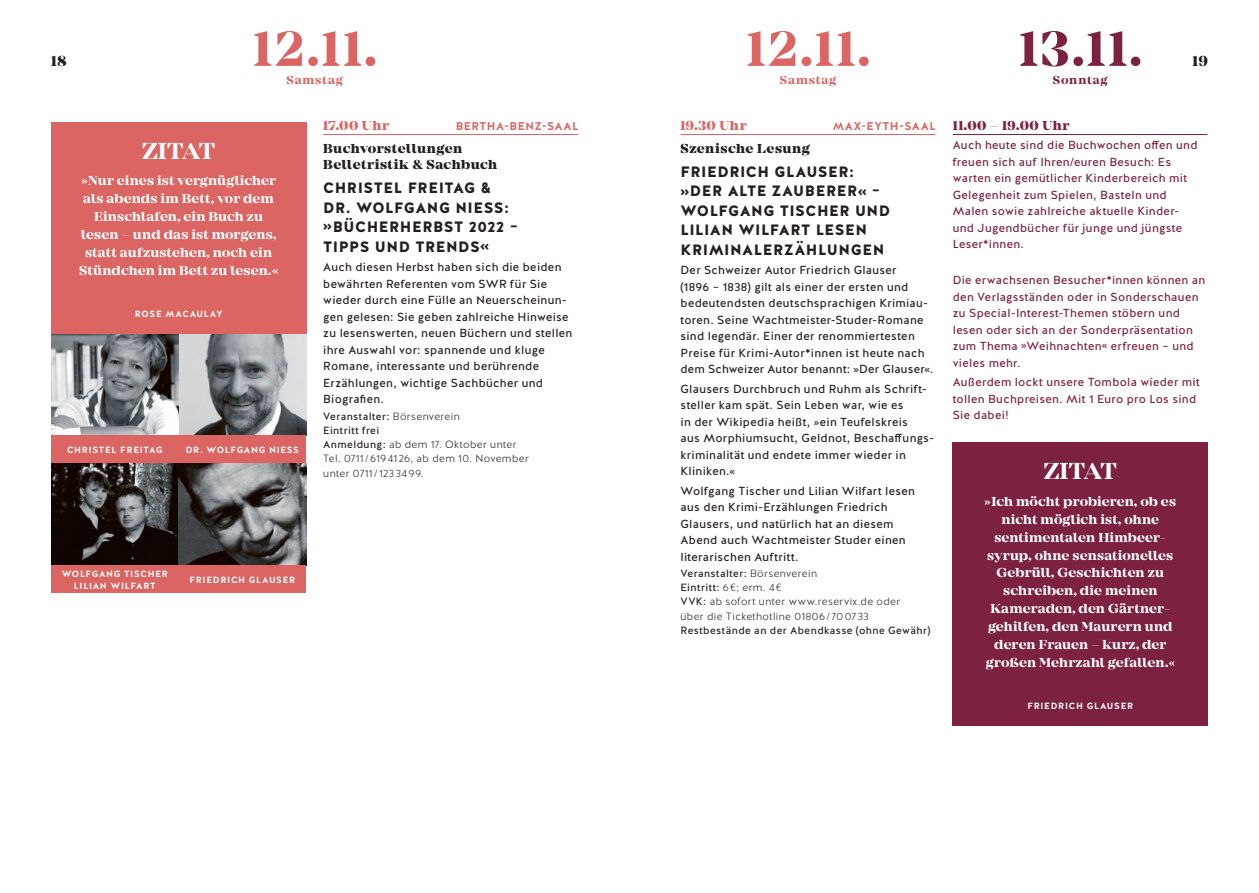
<style>
.page{position:relative;width:1259px;height:893px;background:#fff}
.page>*{position:absolute;margin:0;border:0;box-sizing:border-box;transform-origin:0 0}
.t1{font:700 51px "Mirador";letter-spacing:.06em;color:#db6562}
.t2{font:700 51px "Mirador";color:#7c213f}
.t3{font:700 24px "Mirador";letter-spacing:-.03em;color:#fff}
.t4{font:900 15px/19.5px "Halis GR";letter-spacing:.035em;color:#231f20}
.t5{font:800 15px "Mirador";color:#231f20}
.t6{font:700 13.5px/18px "Mirador";letter-spacing:.005em;color:#fff;text-align:center}
.t7{font:800 13.5px/16.5px "Mirador";letter-spacing:.035em;color:#231f20}
.t8{font:800 13.5px "Mirador";letter-spacing:.04em;color:#db6562}
.t9{font:800 13.5px "Mirador";letter-spacing:.04em;color:#7c213f}
.t10{font:700 12px "Mirador";letter-spacing:.07em;color:#db6562}
.t11{font:700 12px "Mirador";letter-spacing:.07em;color:#7c213f}
.t12{font:11.7px/16.5px "Halis GR";letter-spacing:.025em;color:#231f20}
.t13{font:11.7px/16.5px "Halis GR";letter-spacing:.025em;color:#7c213f}
.t14{font:700 11.25px "Halis GR";letter-spacing:.05em;color:#db6562}
.t15{font:300 10.5px/14.2px "Halis GR";letter-spacing:.04em;color:#231f20}
.t16{font:10.5px "Halis GR";letter-spacing:.04em;color:#231f20}
.t17{font:700 9px/12px "Halis GR";letter-spacing:.075em;color:#fff;text-align:center}
.s1{font-weight:400}
</style>
<div class="page">
<hr style="left:323px;top:134px;width:255px;height:1px;background:#db6562">
<img style="left:51px;top:334px;width:255px;height:102px">
<div style="left:179px;top:436px;width:127px;height:27px;background:#db6562"></div>
<img style="left:51px;top:463px;width:128px;height:102px">
<svg style="left:179px;top:463px;width:127px;height:102px;background:#626262"></svg>
<div style="left:51px;top:436px;width:128px;height:27px;background:#db6562"></div>
<div style="left:51px;top:565px;width:128px;height:28px;background:#db6562"></div>
<div style="left:179px;top:565px;width:127px;height:28px;background:#db6562"></div>
<hr style="left:680px;top:134px;width:255px;height:1px;background:#db6562">
<hr style="left:952px;top:134px;width:255px;height:1px;background:#7c213f">
<div style="left:51px;top:122px;width:255px;height:212px;background:#db6562"></div>
<div style="left:952px;top:442px;width:256px;height:284px;background:#7c213f"></div>
<p class="t5" style="left:51px;top:52px;width:17px">18</p>
<h1 class="t1" style="left:253px;top:19px;width:125px">12.11.</h1>
<p class="t10" style="left:286px;top:73px;width:58px">Samstag</p>
<h2 class="t3" style="left:142px;top:137px;width:74px">ZITAT</h2>
<p class="t6" style="left:79px;top:172px;width:201px">» Nur eines ist vergnüglicher als abends im Bett, vor dem<br>Einschlafen, ein Buch zu lesen – und das ist morgens, statt aufzustehen, noch ein<br>Stündchen im Bett zu lesen. «</p>
<p class="t17" style="left:135px;top:308px;width:89px">ROSE MACAULAY</p>
<p class="t17" style="left:67px;top:444px;width:97px">CHRISTEL FREITAG</p>
<p class="t17" style="left:186px;top:444px;width:115px">DR. WOLFGANG NIESS</p>
<p class="t8" style="left:323px;top:117px;width:67px">17.00 Uhr</p>
<p class="t14" style="left:456px;top:119px;width:124px">BERTHA-BENZ-SAAL</p>
<p class="t7" style="left:323px;top:141px;width:176px">Buchvorstellungen<br>Belletristik &amp; Sachbuch</p>
<p class="t4" style="left:323px;top:179px;width:196px">CHRISTEL FREITAG &amp;<br>DR. WOLFGANG NIESS: »BÜCHERHERBST 2022 –<br>TIPPS UND TRENDS«</p>
<p class="t12" style="left:323px;top:259px;width:251px">Auch diesen Herbst haben sich die beiden bewährten Referenten vom SWR für Sie wieder durch eine Fülle an Neuerscheinun&shy;gen gelesen: Sie geben zahlreiche Hinweise zu lesenswerten, neuen Büchern und stellen ihre Auswahl vor: spannende und kluge Romane, interessante und berührende Erzählungen, wichtige Sachbücher und Biografien.</p>
<p class="t15" style="left:323px;top:409px;width:207px"><span class="s1">Veranstalter:</span> Börsenverein<br><span class="s1">Eintritt frei<br>Anmeldung:</span> ab dem 17. Oktober unter<br>Tel. 0711/ 619 41 26, ab dem 10. November unter 0711/1233499.</p>
<p class="t17" style="left:62px;top:568px;width:108px">WOLFGANG TISCHER<br>LILIAN WILFART</p>
<p class="t17" style="left:189px;top:574px;width:107px">FRIEDRICH GLAUSER</p>
<h1 class="t1" style="left:746px;top:19px;width:125px">12.11.</h1>
<p class="t10" style="left:780px;top:73px;width:58px">Samstag</p>
<p class="t8" style="left:680px;top:117px;width:68px">19.30 Uhr</p>
<p class="t14" style="left:832px;top:119px;width:105px">MAX-EYTH-SAAL</p>
<p class="t7" style="left:680px;top:141px;width:131px">Szenische Lesung</p>
<p class="t4" style="left:680px;top:162px;width:211px">FRIEDRICH GLAUSER: »DER ALTE ZAUBERER« –<br>WOLFGANG TISCHER UND<br>LILIAN WILFART LESEN<br>KRIMINALERZÄHLUNGEN</p>
<p class="t12" style="left:680px;top:262px;width:254px">Der Schweizer Autor Friedrich Glauser<br>(1896 – 1838) gilt als einer der ersten und bedeutendsten deutschsprachigen Krimiau&shy;toren. Seine Wachtmeister-Studer-Romane sind legendär. Einer der renommiertesten Preise für Krimi-Autor*innen ist heute nach dem Schweizer Autor benannt: »Der Glauser«.</p>
<p class="t12" style="left:680px;top:381px;width:253px">Glausers Durchbruch und Ruhm als Schrift&shy;steller kam spät. Sein Leben war, wie es<br>in der Wikipedia heißt, »ein Teufelskreis<br>aus Morphiumsucht, Geldnot, Beschaffungs&shy;kriminalität und endete immer wieder in Kliniken.«</p>
<p class="t12" style="left:680px;top:482px;width:236px">Wolfgang Tischer und Lilian Wilfart lesen aus den Krimi-Erzählungen Friedrich Glausers, und natürlich hat an diesem Abend auch Wachtmeister Studer einen literarischen Auftritt.</p>
<p class="t15" style="left:680px;top:567px;width:221px"><span class="s1">Veranstalter:</span> Börsenverein<br><span class="s1">Eintritt:</span> 6€; erm. 4€<br><span class="s1">VVK:</span> ab sofort unter www.reservix.de oder über die Tickethotline 01806/700733</p>
<p class="t16" style="left:680px;top:624px;width:251px">Restbestände an der Abendkasse (ohne Gewähr)</p>
<h1 class="t2" style="left:1019px;top:19px;width:124px">13.11.</h1>
<p class="t11" style="left:1053px;top:73px;width:56px">Sonntag</p>
<p class="t9" style="left:952px;top:117px;width:118px">11.00 – 19.00 Uhr</p>
<p class="t13" style="left:952px;top:137px;width:246px">Auch heute sind die Buchwochen offen und freuen sich auf Ihren/euren Besuch: Es warten ein gemütlicher Kinderbereich mit Gelegenheit zum Spielen, Basteln und Malen sowie zahlreiche aktuelle Kinder&shy;und Jugendbücher für junge und jüngste Leser*innen.</p>
<p class="t13" style="left:952px;top:272px;width:254px">Die erwachsenen Besucher*innen können an den Verlagsständen oder in Sonderschauen zu Special-Interest-Themen stöbern und lesen oder sich an der Sonderpräsentation zum Thema »Weihnachten« erfreuen – und vieles mehr.</p>
<p class="t13" style="left:952px;top:374px;width:248px">Außerdem lockt unsere Tombola wieder mit tollen Buchpreisen. Mit 1 Euro pro Los sind<br>Sie dabei!</p>
<p class="t5" style="left:1192px;top:52px;width:17px">19</p>
<h2 class="t3" style="left:1044px;top:457px;width:74px">ZITAT</h2>
<p class="t6" style="left:984px;top:492px;width:193px">» Ich möcht probieren, ob es nicht möglich ist, ohne sentimentalen Himbeer&shy;syrup, ohne sensationelles<br>Gebrüll, Geschichten zu schreiben, die meinen<br>Kameraden, den Gärtner-- gehilfen, den Maurern und deren Frauen – kurz, der großen Mehrzahl gefallen. «</p>
<p class="t17" style="left:1027px;top:700px;width:107px">FRIEDRICH GLAUSER</p>
</div>
